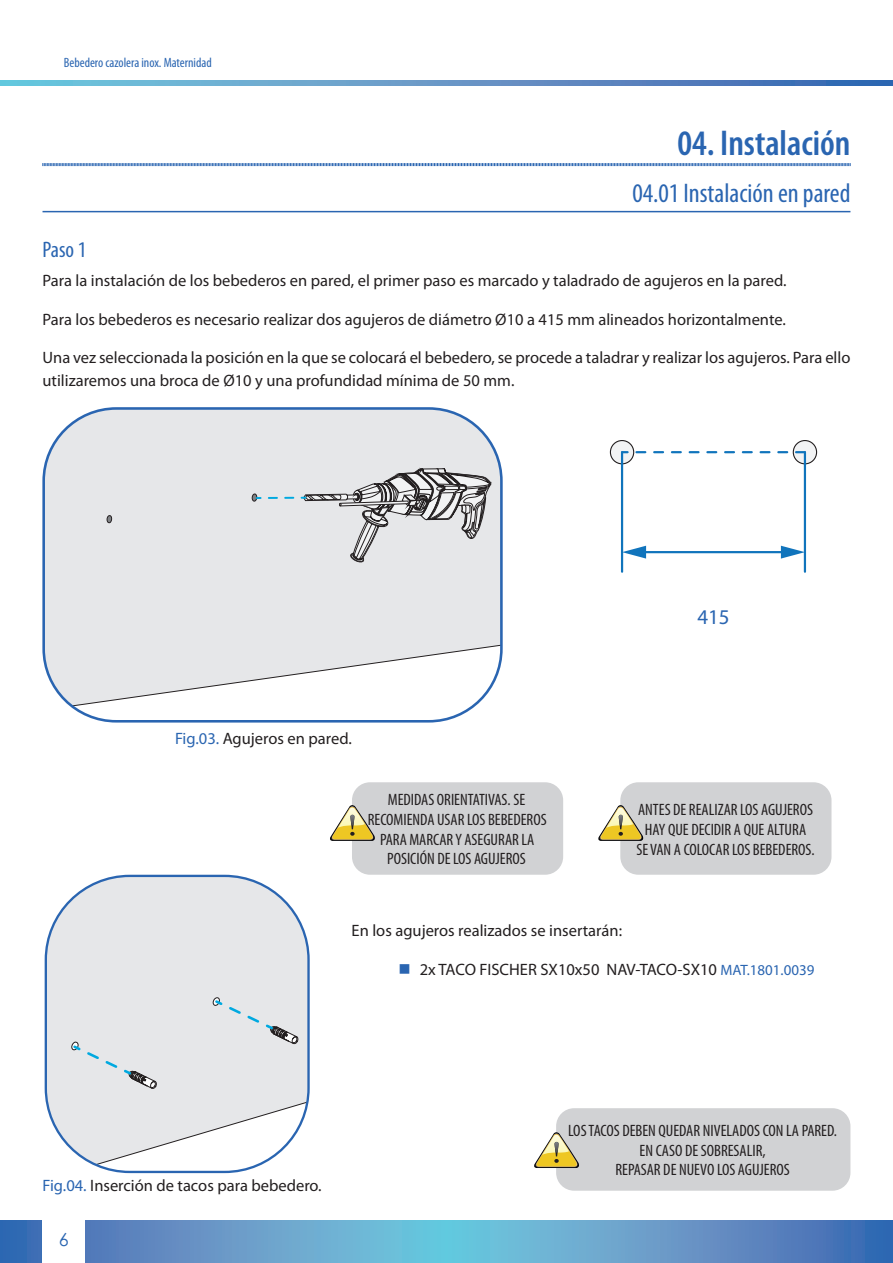
<style>
.page{position:relative;width:893px;height:1263px;background:#fff}
.page>*{position:absolute;margin:0;border:0;box-sizing:border-box;transform-origin:0 0}
._01__Titulos__Nivel{font:600 condensed 36px "Myriad Pro";color:#2a65b1}
._01__Titulos__Nivel-2{font:condensed 27px "Myriad Pro";color:#2a65b1}
._01__Titulos__Nivel-3{font:condensed 22.5px "Myriad Pro";color:#2a65b1}
._01__Normal{font:21px "Myriad Pro";color:#2a65b1}
.t1{font:18px "Century Gothic";color:#2a65b1}
._01__Normal-2{font:16.5px/22.5px "Myriad Pro";color:#231f20}
._01__Notas{font:condensed 16.5px/19.8px "Myriad Pro";color:#231f20;text-align:center}
.t2{font:condensed 13.5px "Myriad Pro";color:#2a65b1}
.s1{color:#2a65b1}
.s2{font-size:15px;color:#2a65b1}
</style>
<div class="page">
<svg style="left:0;top:1220px;width:893px;height:43px;background:#609ac8"></svg>
<svg style="left:0;top:81px;width:893px;height:4px;background:#5e96c6"></svg>
<div style="left:43px;top:1218px;width:42px;height:45px;background:#fff"></div>
<svg style="left:793px;top:440px;width:24px;height:24px"></svg>
<div style="left:793px;top:440px;width:24px;height:24px;border:1px solid #231f20;border-radius:50%"></div>
<div style="left:610px;top:440px;width:24px;height:24px;background:#f2f3f4;border-radius:50%"></div>
<div style="left:610px;top:440px;width:24px;height:24px;border:1px solid #231f20;border-radius:50%"></div>
<hr style="left:804px;top:452px;width:2px;height:120px;background:#1074bc">
<hr style="left:621px;top:452px;width:2px;height:120px;background:#1074bc">
<hr style="left:642px;top:551px;width:143px;height:2px;background:#1074bc">
<svg style="left:781px;top:546px;width:23px;height:13px"></svg>
<svg style="left:623px;top:546px;width:23px;height:13px"></svg>
<svg style="left:622px;top:451px;width:183px;height:2px"></svg>
<div style="left:46px;top:411px;width:453px;height:143px;background:#e6e7e9"></div>
<svg style="left:106px;top:515px;width:6px;height:8px"></svg>
<svg style="left:46px;top:554px;width:453px;height:167px"></svg>
<svg style="left:301px;top:468px;width:190px;height:95px;background:#c5c5c6"></svg>
<svg style="left:251px;top:493px;width:42px;height:9px"></svg>
<div style="left:42px;top:407px;width:461px;height:315px;border:3px solid #2a65b1;border-radius:73px"></div>
<svg style="left:65px;top:876px;width:224px;height:28px;fill:#e6e7e9"></svg>
<svg style="left:46px;top:904px;width:262px;height:268px"></svg>
<svg style="left:71px;top:1042px;width:86px;height:47px;background:#d7dcdf"></svg>
<svg style="left:213px;top:997px;width:85px;height:47px;background:#d7dcdf"></svg>
<div style="left:45px;top:875px;width:265px;height:298px;border:2px solid #2a65b1;border-radius:84px"></div>
<svg style="left:42px;top:163px;width:809px;height:4px"></svg>
<hr style="left:43px;top:211px;width:807px;height:1px;background:#2a65b1">
<div style="left:620px;top:782px;width:211px;height:93px;background:#d1d2d4;border-radius:18px"></div>
<svg style="left:598px;top:804px;width:46px;height:37px"></svg>
<div style="left:352px;top:782px;width:211px;height:93px;background:#d1d2d4;border-radius:18px"></div>
<svg style="left:330px;top:805px;width:45px;height:36px"></svg>
<div style="left:556px;top:1108px;width:294px;height:83px;background:#d1d2d4;border-radius:18px"></div>
<svg style="left:534px;top:1132px;width:45px;height:36px"></svg>
<p class="t2" style="left:64px;top:54px;width:150px">Bebedero cazolera inox. Maternidad</p>
<p class="_01__Titulos__Nivel-3" style="left:43px;top:236px;width:45px">Paso 1</p>
<p class="_01__Titulos__Nivel" style="left:677px;top:123px;width:175px">04. Instalación</p>
<p class="_01__Titulos__Nivel-2" style="left:632px;top:177px;width:219px">04.01 Instalación en pared</p>
<p class="_01__Normal-2" style="left:43px;top:269px;width:745px">Para la instalación de los bebederos en pared, el primer paso es marcado y taladrado de agujeros en la pared.</p>
<p class="_01__Normal-2" style="left:43px;top:308px;width:745px">Para los bebederos es necesario realizar dos agujeros de diámetro Ø10 a 415 mm alineados horizontalmente.</p>
<p class="_01__Normal-2" style="left:43px;top:346px;width:809px">Una vez seleccionada la posición en la que se colocará el bebedero, se procede a taladrar y realizar los agujeros. Para ello utilizaremos una broca de Ø10 y una profundidad mínima de 50 mm.</p>
<p class="_01__Normal-2" style="left:175px;top:727px;width:178px"><span class="s1">Fig.03.</span> Agujeros en pared.</p>
<p class="_01__Notas" style="left:368px;top:789px;width:180px">MEDIDAS ORIENTATIVAS. SE<br>RECOMIENDA USAR LOS BEBEDEROS<br>PARA MARCAR Y ASEGURAR LA<br>POSICIÓN DE LOS AGUJEROS</p>
<p class="_01__Normal" style="left:697px;top:603px;width:34px">415</p>
<p class="_01__Notas" style="left:638px;top:799px;width:176px">ANTES DE REALIZAR LOS AGUJEROS<br>HAY QUE DECIDIR A QUE ALTURA</p>
<p class="_01__Notas" style="left:636px;top:839px;width:180px">SE VAN A COLOCAR LOS BEBEDEROS.</p>
<p class="_01__Normal-2" style="left:352px;top:919px;width:272px">En los agujeros realizados se insertarán:</p>
<p class="_01__Normal-2" style="left:420px;top:958px;width:396px">2x TACO FISCHER SX10x50 NAV-TACO-SX10 <span class="s2">MAT.1801.0039</span></p>
<p class="_01__Normal-2" style="left:43px;top:1174px;width:281px"><span class="s1">Fig.04.</span> Inserción de tacos para bebedero.</p>
<p class="t1" style="left:59px;top:1227px;width:11px">6</p>
<p class="_01__Notas" style="left:568px;top:1120px;width:270px">LOS TACOS DEBEN QUEDAR NIVELADOS CON LA PARED.<br>EN CASO DE SOBRESALIR,</p>
<p class="_01__Notas" style="left:615px;top:1160px;width:176px">REPASAR DE NUEVO LOS AGUJEROS</p>
</div>
